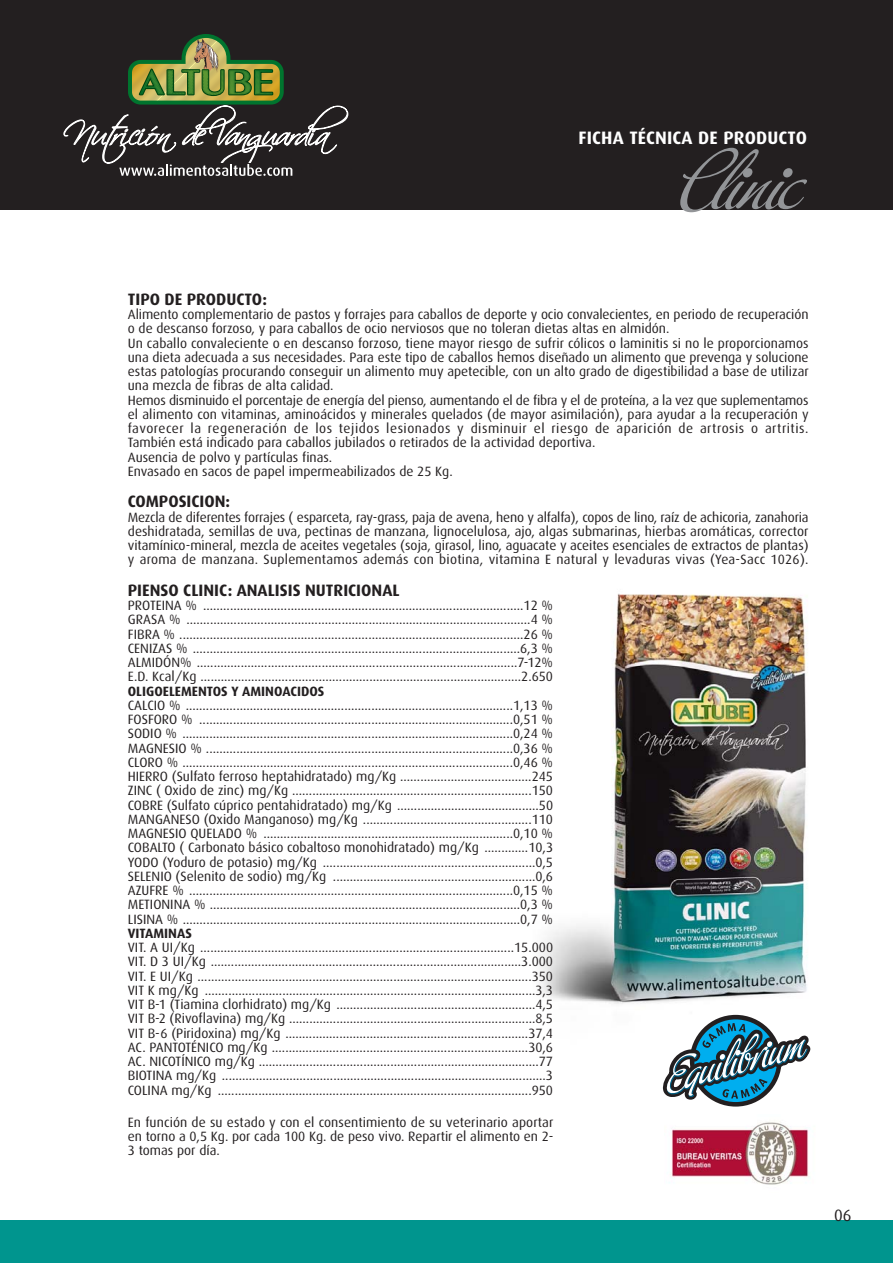
<style>
.page{position:relative;width:893px;height:1263px;background:#fff}
.page>*{position:absolute;margin:0;border:0;box-sizing:border-box;transform-origin:0 0}
.t1{font:700 18px "Dax";letter-spacing:.005em;color:#fff}
.t2{font:700 16.5px "Dax";color:#231f20}
.t3{font:16.5px "Dax";color:#231f20}
.t4{font:13.5px/14.2px "Dax";color:#231f20;text-align:justify}
.t5{font:700 13.5px "Dax";color:#231f20}
</style>
<div class="page">
<div style="left:0;top:0;width:893px;height:209px;background:#231f20"></div>
<svg style="left:64px;top:34px;width:284px;height:142px"></svg>
<img style="left:541px;top:593px;width:265px;height:411px">
<div style="left:0;top:1220px;width:893px;height:43px;background:#00958e"></div>
<img style="left:669px;top:1132px;width:141px;height:53px">
<svg style="left:656px;top:981px;width:155px;height:151px"></svg>
<svg style="left:680px;top:148px;width:127px;height:64px"></svg>
<h1 class="t1" style="left:578px;top:130px;width:230px">FICHA TÉCNICA DE PRODUCTO</h1>
<p class="t2" style="left:128px;top:292px;width:141px">TIPO DE PRODUCTO:</p>
<p class="t4" style="left:128px;top:308px;width:682px;text-align:left">Alimento complementario de pastos y forrajes para caballos de deporte y ocio convalecientes, en periodo de recuperación o de descanso forzoso, y para caballos de ocio nerviosos que no toleran dietas altas en almidón.<br>Un caballo convaleciente o en descanso forzoso, tiene mayor riesgo de sufrir cólicos o laminitis si no le proporcionamos una dieta adecuada a sus necesidades. Para este tipo de caballos hemos diseñado un alimento que prevenga y solucione estas patologías procurando conseguir un alimento muy apetecible, con un alto grado de digestibilidad a base de utilizar una mezcla de fibras de alta calidad.<br>Hemos disminuido el porcentaje de energía del pienso, aumentando el de fibra y el de proteína, a la vez que suplementamos el alimento con vitaminas, aminoácidos y minerales quelados (de mayor asimilación), para ayudar a la recuperación y favorecer la regeneración de los tejidos lesionados y disminuir el riesgo de aparición de artrosis o artritis.<br>También está indicado para caballos jubilados o retirados de la actividad deportiva.<br>Ausencia de polvo y partículas finas.<br>Envasado en sacos de papel impermeabilizados de 25 Kg.</p>
<p class="t2" style="left:128px;top:495px;width:104px">COMPOSICION:</p>
<p class="t4" style="left:128px;top:511px;width:682px">Mezcla de diferentes forrajes ( esparceta, ray-grass, paja de avena, heno y alfalfa), copos de lino, raíz de achicoria, zanahoria deshidratada, semillas de uva, pectinas de manzana, lignocelulosa, ajo, algas submarinas, hierbas aromáticas, corrector vitamínico-mineral, mezcla de aceites vegetales (soja, girasol, lino, aguacate y aceites esenciales de extractos de plantas) y aroma de manzana. Suplementamos además con biotina, vitamina E natural y levaduras vivas (Yea-Sacc 1026).</p>
<p class="t2" style="left:128px;top:583px;width:273px">PIENSO CLINIC: ANALISIS NUTRICIONAL</p>
<p class="t4" style="left:128px;top:599px;width:427px">PROTEINA % ...............................................................................................12 % GRASA % ......................................................................................................4 % FIBRA % ......................................................................................................26 % CENIZAS % .................................................................................................6,3 % ALMIDÓN% ...............................................................................................7-12% E.D. Kcal/Kg ...............................................................................................2.650</p>
<p class="t5" style="left:128px;top:685px;width:198px">OLIGOELEMENTOS Y AMINOACIDOS</p>
<p class="t4" style="left:128px;top:699px;width:427px">CALCIO % .................................................................................................1,13 % FOSFORO % .............................................................................................0,51 % SODIO % ..................................................................................................0,24 % MAGNESIO % ...........................................................................................0,36 % CLORO % ..................................................................................................0,46 % HIERRO (Sulfato ferroso heptahidratado) mg/Kg .......................................245<br>ZINC ( Oxido de zinc) mg/Kg .......................................................................150<br>COBRE (Sulfato cúprico pentahidratado) mg/Kg ..........................................50<br>MANGANESO (Oxido Manganoso) mg/Kg ..................................................110<br>MAGNESIO QUELADO % ..........................................................................0,10 % COBALTO ( Carbonato básico cobaltoso monohidratado) mg/Kg .............10,3<br>YODO (Yoduro de potasio) mg/Kg ...............................................................0,5<br>SELENIO (Selenito de sodio) mg/Kg ............................................................0,6<br>AZUFRE % ................................................................................................0,15 % METIONINA % ............................................................................................0,3 % LISINA % ....................................................................................................0,7 %</p>
<p class="t5" style="left:128px;top:927px;width:66px">VITAMINAS</p>
<p class="t4" style="left:128px;top:941px;width:427px">VIT. A UI/Kg .............................................................................................15.000<br>VIT. D 3 UI/Kg ............................................................................................3.000<br>VIT. E UI/Kg ...................................................................................................350<br>VIT K mg/Kg ..................................................................................................3,3<br>VIT B-1 (Tiamina clorhidrato) mg/Kg ...........................................................4,5<br>VIT B-2 (Rivoflavina) mg/Kg .........................................................................8,5<br>VIT B-6 (Piridoxina) mg/Kg ........................................................................37,4<br>AC. PANTOTÉNICO mg/Kg ............................................................................30,6<br>AC. NICOTÍNICO mg/Kg ...................................................................................77<br>BIOTINA mg/Kg ................................................................................................3<br>COLINA mg/Kg .............................................................................................950</p>
<p class="t4" style="left:128px;top:1116px;width:427px">En función de su estado y con el consentimiento de su veterinario aportar en torno a 0,5 Kg. por cada 100 Kg. de peso vivo. Repartir el alimento en 2- 3 tomas por día.</p>
<p class="t3" style="left:834px;top:1208px;width:19px">06</p>
</div>
